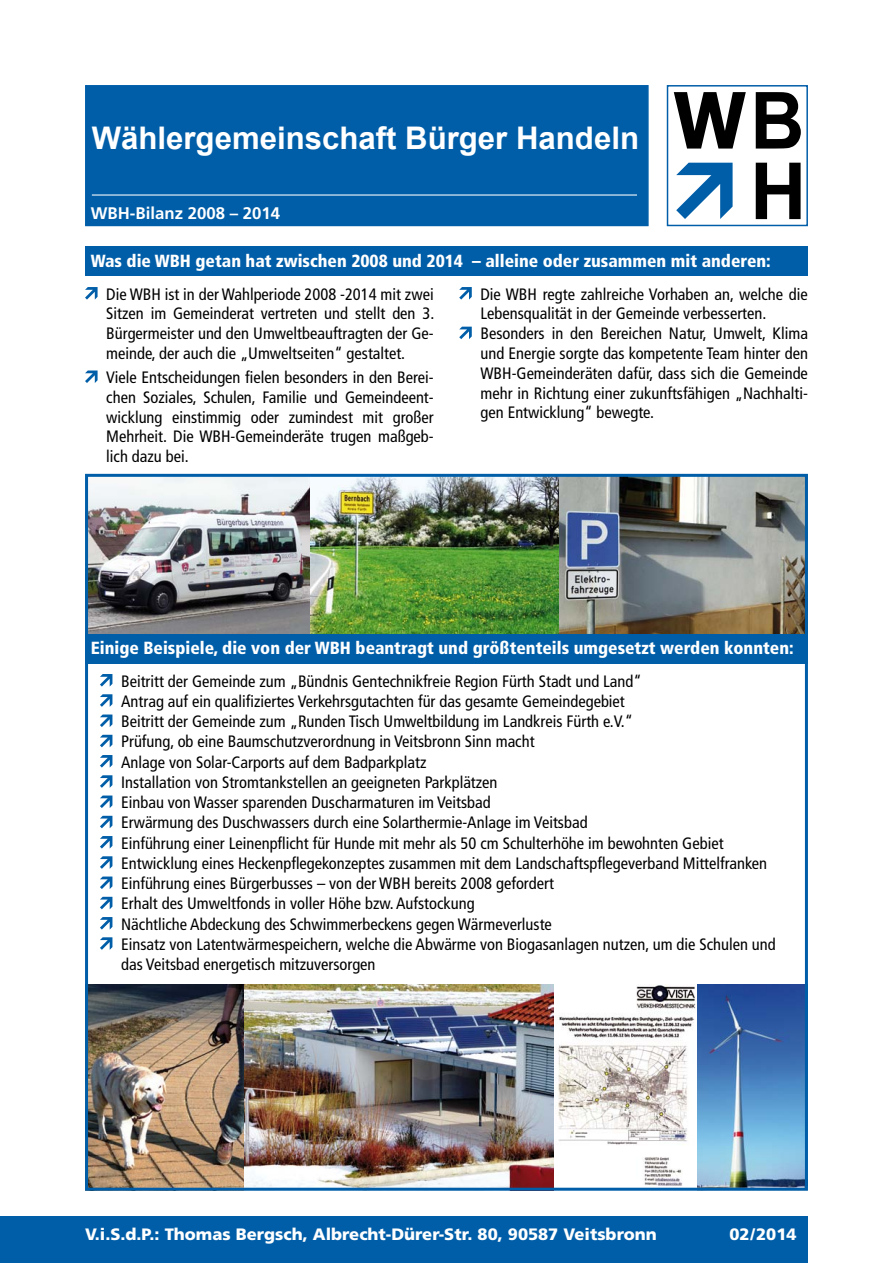
<style>
.page{position:relative;width:893px;height:1263px;background:#fff}
.page>*{position:absolute;margin:0;border:0;box-sizing:border-box;transform-origin:0 0}
.t1{font:700 31.2px "Arial";color:#fff}
.t2{font:900 condensed 17.55px "Frutiger LT";color:#fff}
.t3{font:700 16.8px "Frutiger CE";color:#fff}
.t4{font:condensed 16.5px/20.2px "Frutiger LT";color:#000;text-align:justify}
.t5{font:900 16.5px "Frutiger CE";color:#fff}
</style>
<div class="page">
<div style="left:85px;top:85px;width:564px;height:141px;background:#005ea8"></div>
<hr style="left:92px;top:194px;width:545px;height:2px;background:#fff">
<div style="left:667px;top:85px;width:141px;height:141px;border:1px solid #005ea8"></div>
<svg style="left:674px;top:92px;width:72px;height:57px"></svg>
<svg style="left:756px;top:92px;width:45px;height:57px"></svg>
<svg style="left:756px;top:163px;width:45px;height:56px"></svg>
<svg style="left:676px;top:163px;width:57px;height:56px"></svg>
<div style="left:0;top:1216px;width:808px;height:47px;background:#005ea8"></div>
<svg style="left:85px;top:287px;width:13px;height:13px"></svg>
<svg style="left:85px;top:370px;width:13px;height:13px"></svg>
<svg style="left:459px;top:287px;width:13px;height:13px"></svg>
<svg style="left:459px;top:327px;width:13px;height:12px"></svg>
<svg style="left:100px;top:674px;width:12px;height:12px"></svg>
<svg style="left:100px;top:694px;width:12px;height:13px"></svg>
<svg style="left:100px;top:714px;width:12px;height:13px"></svg>
<svg style="left:100px;top:735px;width:12px;height:12px"></svg>
<svg style="left:100px;top:755px;width:12px;height:12px"></svg>
<svg style="left:100px;top:775px;width:12px;height:13px"></svg>
<svg style="left:100px;top:795px;width:12px;height:13px"></svg>
<svg style="left:100px;top:816px;width:12px;height:12px"></svg>
<svg style="left:100px;top:836px;width:12px;height:12px"></svg>
<svg style="left:100px;top:856px;width:12px;height:13px"></svg>
<svg style="left:100px;top:876px;width:12px;height:13px"></svg>
<svg style="left:100px;top:897px;width:12px;height:12px"></svg>
<svg style="left:100px;top:917px;width:12px;height:12px"></svg>
<svg style="left:100px;top:937px;width:12px;height:13px"></svg>
<img style="left:89px;top:984px;width:155px;height:203px">
<img style="left:89px;top:478px;width:715px;height:156px">
<img style="left:244px;top:984px;width:310px;height:203px">
<img style="left:556px;top:984px;width:140px;height:202px">
<img style="left:697px;top:984px;width:107px;height:203px">
<div style="left:85px;top:634px;width:723px;height:29px;background:#005ea8"></div>
<div style="left:85px;top:246px;width:723px;height:30px;background:#005ea8"></div>
<div style="left:85px;top:474px;width:723px;height:717px;border:3px solid #005ea8"></div>
<h1 class="t1" style="left:92px;top:118px;width:549px">Wählergemeinschaft Bürger Handeln</h1>
<p class="t3" style="left:91px;top:203px;width:191px">WBH-Bilanz 2008 – 2014</p>
<p class="t2" style="left:91px;top:250px;width:681px">Was die WBH getan hat zwischen 2008 und 2014 – alleine oder zusammen mit anderen:</p>
<p class="t4" style="left:106px;top:284px;width:329px;line-height:19.8px">Die WBH ist in der Wahlperiode 2008 -2014 mit zwei Sitzen im Gemeinderat vertreten und stellt den 3.<br>Bürgermeister und den Umweltbeauftragten der Ge&shy;meinde, der auch die „Umweltseiten“ gestaltet.</p>
<p class="t4" style="left:106px;top:367px;width:329px;line-height:19.8px">Viele Entscheidungen fielen besonders in den Berei&shy;chen Soziales, Schulen, Familie und Gemeindeent&shy;wicklung einstimmig oder zumindest mit großer Mehrheit. Die WBH-Gemeinderäte trugen maßgeb&shy;lich dazu bei.</p>
<p class="t4" style="left:480px;top:284px;width:329px;line-height:19.8px;text-align:left">Die WBH regte zahlreiche Vorhaben an, welche die Lebensqualität in der Gemeinde verbesserten.<br>Besonders in den Bereichen Natur, Umwelt, Klima und Energie sorgte das kompetente Team hinter den WBH-Gemeinderäten dafür, dass sich die Gemeinde mehr in Richtung einer zukunftsfähigen „Nachhalti&shy;gen Entwicklung“ bewegte.</p>
<p class="t2" style="left:91px;top:638px;width:704px">Einige Beispiele, die von der WBH beantragt und größtenteils umgesetzt werden konnten:</p>
<p class="t4" style="left:121px;top:671px;width:656px;text-align:left">Beitritt der Gemeinde zum „Bündnis Gentechnikfreie Region Fürth Stadt und Land“<br>Antrag auf ein qualifiziertes Verkehrsgutachten für das gesamte Gemeindegebiet<br>Beitritt der Gemeinde zum „Runden Tisch Umweltbildung im Landkreis Fürth e.V.“<br>Prüfung, ob eine Baumschutzverordnung in Veitsbronn Sinn macht<br>Anlage von Solar-Carports auf dem Badparkplatz<br>Installation von Stromtankstellen an geeigneten Parkplätzen<br>Einbau von Wasser sparenden Duscharmaturen im Veitsbad<br>Erwärmung des Duschwassers durch eine Solarthermie-Anlage im Veitsbad<br>Einführung einer Leinenpflicht für Hunde mit mehr als 50 cm Schulterhöhe im bewohnten Gebiet Entwicklung eines Heckenpflegekonzeptes zusammen mit dem Landschaftspflegeverband Mittelfranken Einführung eines Bürgerbusses – von der WBH bereits 2008 gefordert<br>Erhalt des Umweltfonds in voller Höhe bzw. Aufstockung<br>Nächtliche Abdeckung des Schwimmerbeckens gegen Wärmeverluste<br>Einsatz von Latentwärmespeichern, welche die Abwärme von Biogasanlagen nutzen, um die Schulen und das Veitsbad energetisch mitzuversorgen</p>
<p class="t5" style="left:85px;top:1224px;width:573px">V.i.S.d.P.: Thomas Bergsch, Albrecht-Dürer-Str. 80, 90587 Veitsbronn</p>
<p class="t5" style="left:729px;top:1224px;width:69px">02/2014</p>
</div>
